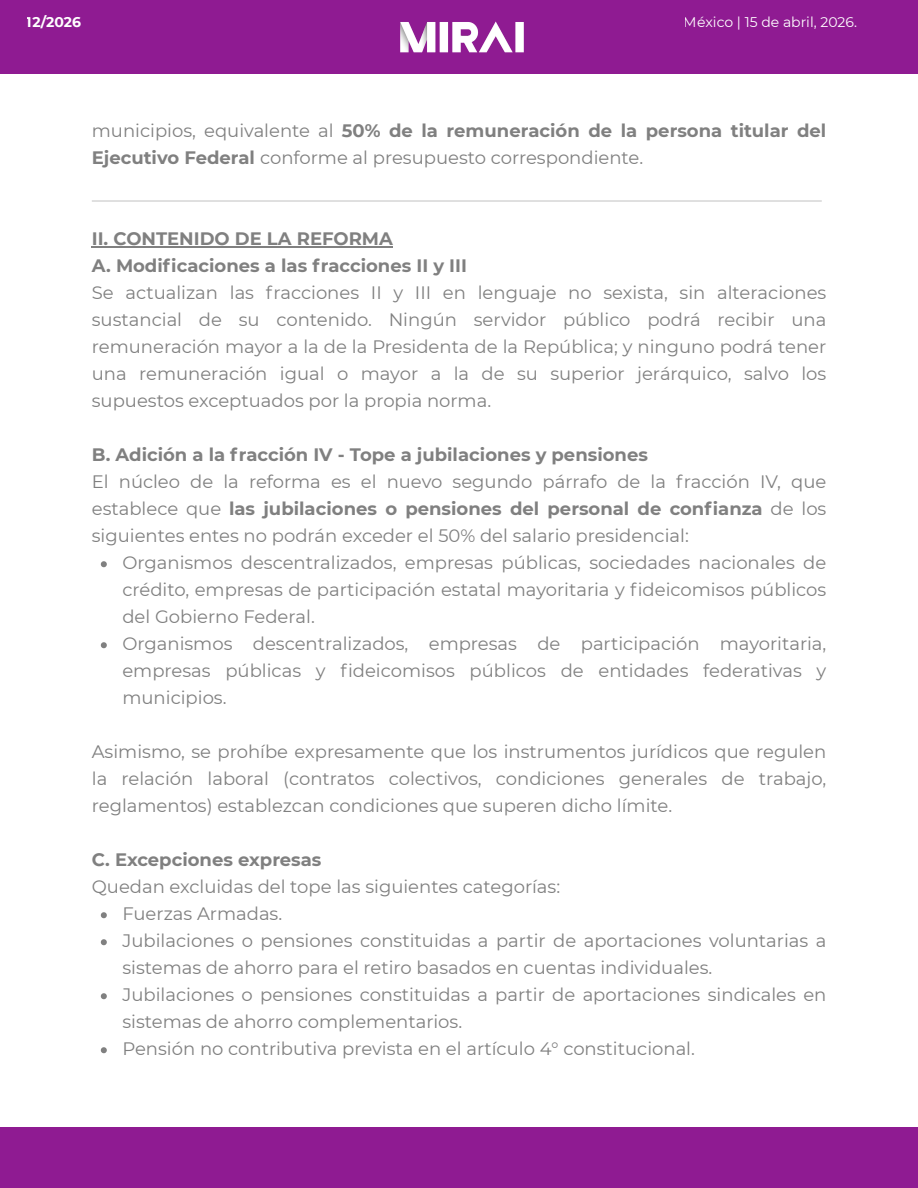
<style>
.page{position:relative;width:918px;height:1188px;background:#fff}
.page>*{position:absolute;margin:0;border:0;box-sizing:border-box;transform-origin:0 0}
.t1{font:18px/27px "Montserrat";color:#808080;text-align:justify}
.t2{font:700 18px "Montserrat";color:#808080}
.t3{font:14px "Montserrat";color:#fff}
.t4{font:700 14px "Montserrat";color:#fff}
.s1{font-weight:700}
</style>
<div class="page">
<div style="left:0;top:0;width:918px;height:74px;background:#8f1b92"></div>
<img style="left:400px;top:21px;width:124px;height:32px">
<hr style="left:92px;top:246px;width:301px;height:2px;background:#808080">
<svg style="left:101px;top:561px;width:6px;height:6px"></svg>
<svg style="left:101px;top:642px;width:6px;height:6px"></svg>
<svg style="left:101px;top:912px;width:6px;height:6px"></svg>
<svg style="left:101px;top:939px;width:6px;height:6px"></svg>
<svg style="left:101px;top:993px;width:6px;height:6px"></svg>
<svg style="left:101px;top:1047px;width:6px;height:6px"></svg>
<div style="left:0;top:1128px;width:918px;height:60px;background:#8f1b92"></div>
<hr style="left:92px;top:200px;width:730px;height:2px;background:#808080">
<p class="t4" style="left:27px;top:13px;width:56px">12/2026</p>
<p class="t3" style="left:684px;top:13px;width:175px">México | 15 de abril, 2026.</p>
<h3 class="t1" style="left:92px;top:117px;width:736px">municipios, equivalente al <span class="s1">50% de la remuneración de la persona titular del<br>Ejecutivo Federal</span> conforme al presupuesto correspondiente.</h3>
<p class="t2" style="left:92px;top:227px;width:303px">II. CONTENIDO DE LA REFORMA</p>
<p class="t2" style="left:92px;top:254px;width:377px">A. Modificaciones a las fracciones II y III</p>
<p class="t1" style="left:92px;top:279px;width:736px">Se actualizan las fracciones II y III en lenguaje no sexista, sin alteraciones sustancial de su contenido. Ningún servidor público podrá recibir una remuneración mayor a la de la Presidenta de la República; y ninguno podrá tener una remuneración igual o mayor a la de su superior jerárquico, salvo los supuestos exceptuados por la propia norma.</p>
<p class="t2" style="left:92px;top:443px;width:558px">B. Adición a la fracción IV - Tope a jubilaciones y pensiones</p>
<p class="t1" style="left:92px;top:468px;width:736px">El núcleo de la reforma es el nuevo segundo párrafo de la fracción IV, que establece que <span class="s1">las jubilaciones o pensiones del personal de confianza</span> de los siguientes entes no podrán exceder el 50% del salario presidencial:</p>
<p class="t1" style="left:122px;top:549px;width:705px">Organismos descentralizados, empresas públicas, sociedades nacionales de crédito, empresas de participación estatal mayoritaria y fideicomisos públicos del Gobierno Federal.</p>
<p class="t1" style="left:122px;top:630px;width:705px">Organismos descentralizados, empresas de participación mayoritaria, empresas públicas y fideicomisos públicos de entidades federativas y municipios.</p>
<p class="t1" style="left:92px;top:738px;width:736px">Asimismo, se prohíbe expresamente que los instrumentos jurídicos que regulen la relación laboral (contratos colectivos, condiciones generales de trabajo, reglamentos) establezcan condiciones que superen dicho límite.</p>
<p class="t2" style="left:92px;top:848px;width:231px">C. Excepciones expresas</p>
<p class="t1" style="left:92px;top:873px;width:470px">Quedan excluidas del tope las siguientes categorías:</p>
<p class="t1" style="left:122px;top:900px;width:161px">Fuerzas Armadas.</p>
<p class="t1" style="left:122px;top:927px;width:705px">Jubilaciones o pensiones constituidas a partir de aportaciones voluntarias a sistemas de ahorro para el retiro basados en cuentas individuales.</p>
<p class="t1" style="left:122px;top:981px;width:705px">Jubilaciones o pensiones constituidas a partir de aportaciones sindicales en sistemas de ahorro complementarios.</p>
<p class="t1" style="left:122px;top:1035px;width:574px">Pensión no contributiva prevista en el artículo 4° constitucional.</p>
</div>
